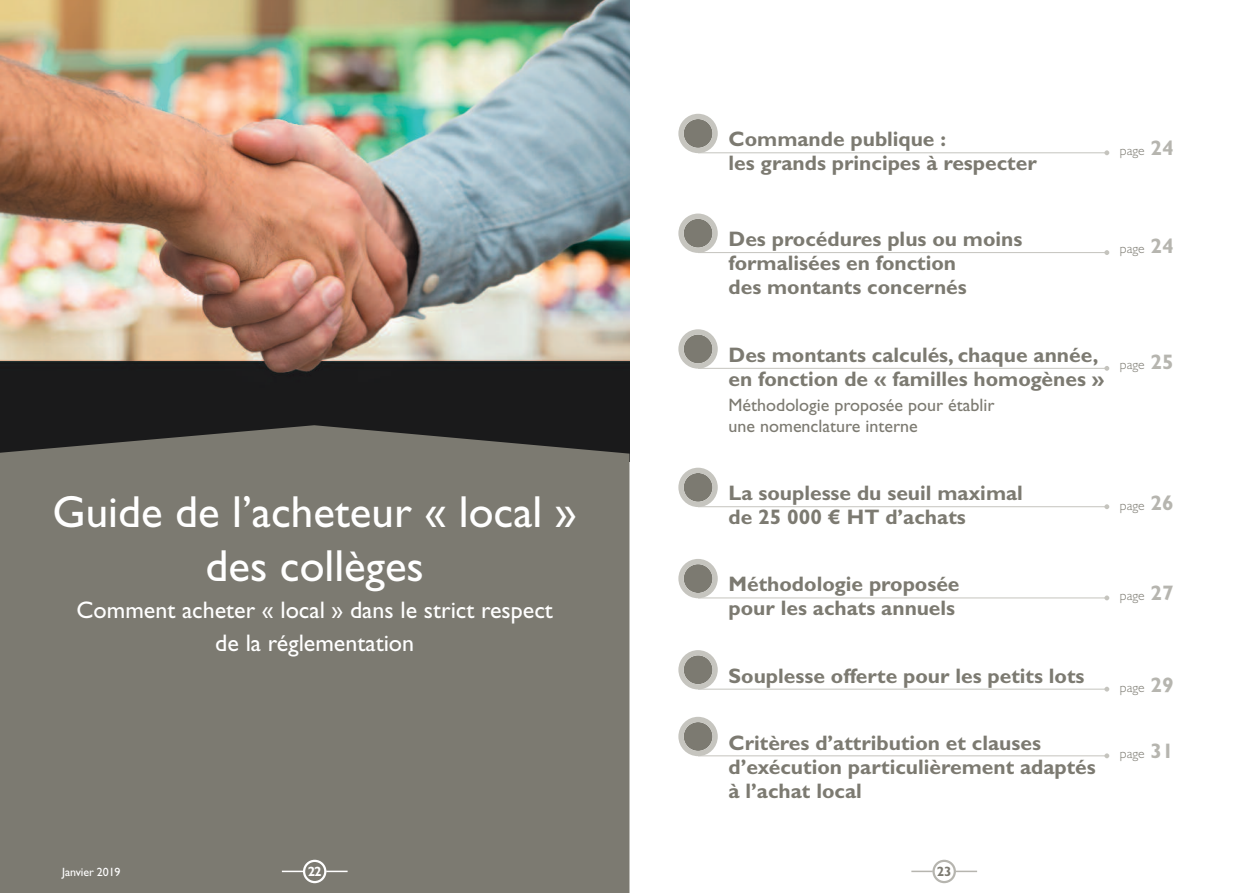
<style>
.page{position:relative;width:1259px;height:893px;background:#fff}
.page>*{position:absolute;margin:0;border:0;box-sizing:border-box;transform-origin:0 0}
.t1{font:45px/54px "Gill Sans Std";color:#fff;text-align:center}
.t2{font:24px/33px "Gill Sans Std";color:#fff;text-align:center}
.t3{font:700 21px/24px "Gill Sans Std";color:#7c7a71}
.t4{font:18px/21px "Gill Sans Std";color:#7c7a71}
.t5{font:300 13.5px "Gill Sans Std";color:#7c7a71}
.t6{font:700 13.5px "Gill Sans Std";color:#fff}
.t7{font:700 13.5px "Gill Sans Std";color:#7c7a71}
.t8{font:12px "Gill Sans Std";letter-spacing:-.01em;color:#fff}
.s1{font-weight:700;font-size:21px;color:#b6b5af}
</style>
<div class="page">
<img style="left:0;top:0;width:629px;height:425px">
<div style="left:0;top:425px;width:629px;height:468px;background:#7c7a71"></div>
<svg style="left:282px;top:860px;width:65px;height:23px"></svg>
<svg style="left:911px;top:860px;width:66px;height:23px"></svg>
<hr style="left:698px;top:756px;width:409px;height:1px;background:#c5c4be">
<svg style="left:1104px;top:753px;width:5px;height:5px"></svg>
<svg style="left:678px;top:717px;width:40px;height:39px"></svg>
<hr style="left:698px;top:689px;width:409px;height:1px;background:#c5c4be">
<svg style="left:1104px;top:687px;width:5px;height:5px"></svg>
<svg style="left:678px;top:650px;width:40px;height:39px"></svg>
<hr style="left:698px;top:598px;width:409px;height:1px;background:#c5c4be">
<svg style="left:1104px;top:595px;width:5px;height:5px"></svg>
<svg style="left:678px;top:559px;width:40px;height:39px"></svg>
<hr style="left:698px;top:506px;width:409px;height:1px;background:#c5c4be">
<svg style="left:1104px;top:504px;width:5px;height:5px"></svg>
<svg style="left:678px;top:468px;width:40px;height:39px"></svg>
<hr style="left:698px;top:368px;width:409px;height:1px;background:#c5c4be">
<svg style="left:1104px;top:366px;width:5px;height:5px"></svg>
<svg style="left:678px;top:329px;width:40px;height:40px"></svg>
<hr style="left:698px;top:252px;width:409px;height:1px;background:#c5c4be">
<svg style="left:1104px;top:250px;width:5px;height:5px"></svg>
<svg style="left:678px;top:214px;width:40px;height:39px"></svg>
<hr style="left:698px;top:153px;width:409px;height:1px;background:#c5c4be">
<svg style="left:1104px;top:150px;width:5px;height:5px"></svg>
<svg style="left:678px;top:114px;width:40px;height:39px"></svg>
<h1 class="t1" style="left:52px;top:489px;width:526px">Guide de l’acheteur « local » des collèges</h1>
<p class="t2" style="left:77px;top:596px;width:478px">Comment acheter « local » dans le strict respect de la réglementation</p>
<p class="t3" style="left:728px;top:128px;width:310px">Commande publique :<br>les grands principes à respecter</p>
<p class="t5" style="left:1119px;top:146px;width:55px">page <span class="s1">24</span></p>
<p class="t3" style="left:728px;top:229px;width:295px">Des procédures plus ou moins formalisées en fonction<br>des montants concernés</p>
<p class="t5" style="left:1119px;top:243px;width:55px">page <span class="s1">24</span></p>
<p class="t3" style="left:728px;top:344px;width:377px">Des montants calculés, chaque année, en fonction de « familles homogènes »</p>
<p class="t4" style="left:728px;top:396px;width:267px">Méthodologie proposée pour établir une nomenclature interne</p>
<p class="t5" style="left:1119px;top:359px;width:55px">page <span class="s1">25</span></p>
<p class="t3" style="left:728px;top:482px;width:296px">La souplesse du seuil maximal de 25 000 € HT d’achats</p>
<p class="t3" style="left:728px;top:574px;width:232px">Méthodologie proposée pour les achats annuels</p>
<p class="t3" style="left:728px;top:665px;width:357px">Souplesse offerte pour les petits lots</p>
<p class="t3" style="left:728px;top:733px;width:369px">Critères d’attribution et clauses d’exécution particulièrement adaptés à l’achat local</p>
<p class="t5" style="left:1119px;top:500px;width:55px">page <span class="s1">26</span></p>
<p class="t5" style="left:1119px;top:590px;width:55px">page <span class="s1">27</span></p>
<p class="t5" style="left:1119px;top:682px;width:55px">page <span class="s1">29</span></p>
<p class="t5" style="left:1119px;top:748px;width:55px">page <span class="s1">31</span></p>
<p class="t8" style="left:62px;top:868px;width:60px">Janvier 2019</p>
<p class="t6" style="left:308px;top:866px;width:15px">22</p>
<p class="t7" style="left:936px;top:866px;width:16px">23</p>
</div>
